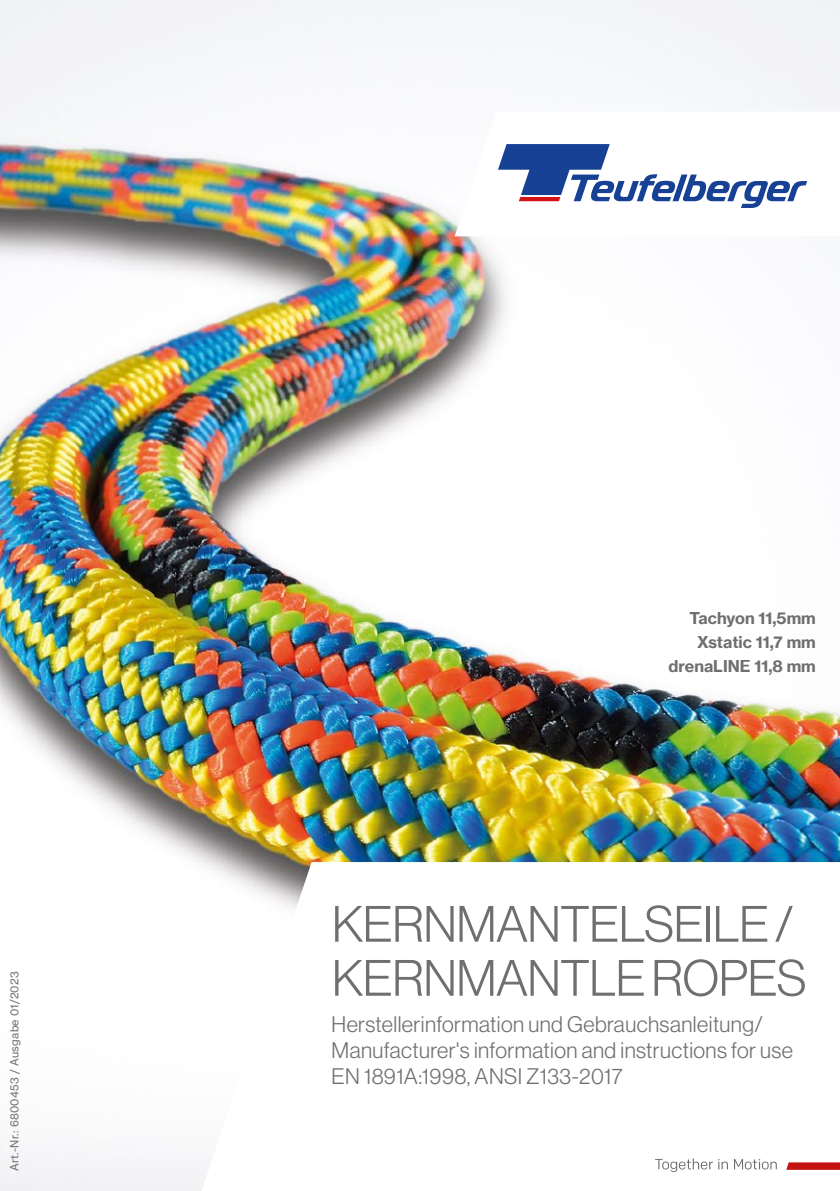
<style>
.page{position:relative;width:840px;height:1191px;background:#fff}
.page>*{position:absolute;margin:0;border:0;box-sizing:border-box;transform-origin:0 0}
.t1{font:50px/54px "N Haas Grotesk DS Pro 45 Lt";letter-spacing:-.01em;color:#706f6f}
.t2{font:22px/26px "N Haas Grotesk DS Pro 45 Lt";letter-spacing:.02em;color:#706f6f}
.t3{font:16px/24px "N Haas Grotesk TX Pro 75 Bd";color:#706f6f;text-align:right}
.t4{font:11px "N Haas Grotesk TX Pro 55 Rg";letter-spacing:.02em;color:#706f6f}
</style>
<div class="page">
<img style="left:0;top:0;width:839px;height:1191px">
<svg style="left:201px;top:862px;width:638px;height:329px"></svg>
<svg style="left:785px;top:1162px;width:54px;height:7px"></svg>
<svg style="left:654px;top:1158px;width:122px;height:14px"></svg>
<svg style="left:454px;top:112px;width:385px;height:124px"></svg>
<svg style="left:497px;top:144px;width:309px;height:64px"></svg>
<p class="t4" style="left:8px;top:1171px;width:201px;rotate:-90deg">Art.-Nr.: 6800453 / Ausgabe 01/2023</p>
<p class="t3" style="left:668px;top:606px;width:149px">Tachyon 11,5mm<br>Xstatic 11,7 mm drenaLINE 11,8 mm</p>
<h1 class="t1" style="left:332px;top:897px;width:476px">KERNMANTELSEILE /<br>KERNMANTLE ROPES</h1>
<p class="t2" style="left:331px;top:1011px;width:463px">Herstellerinformation und Gebrauchsanleitung/<br>Manufacturer's information and instructions for use<br>EN 1891A:1998, ANSI Z133-2017</p>
</div>
